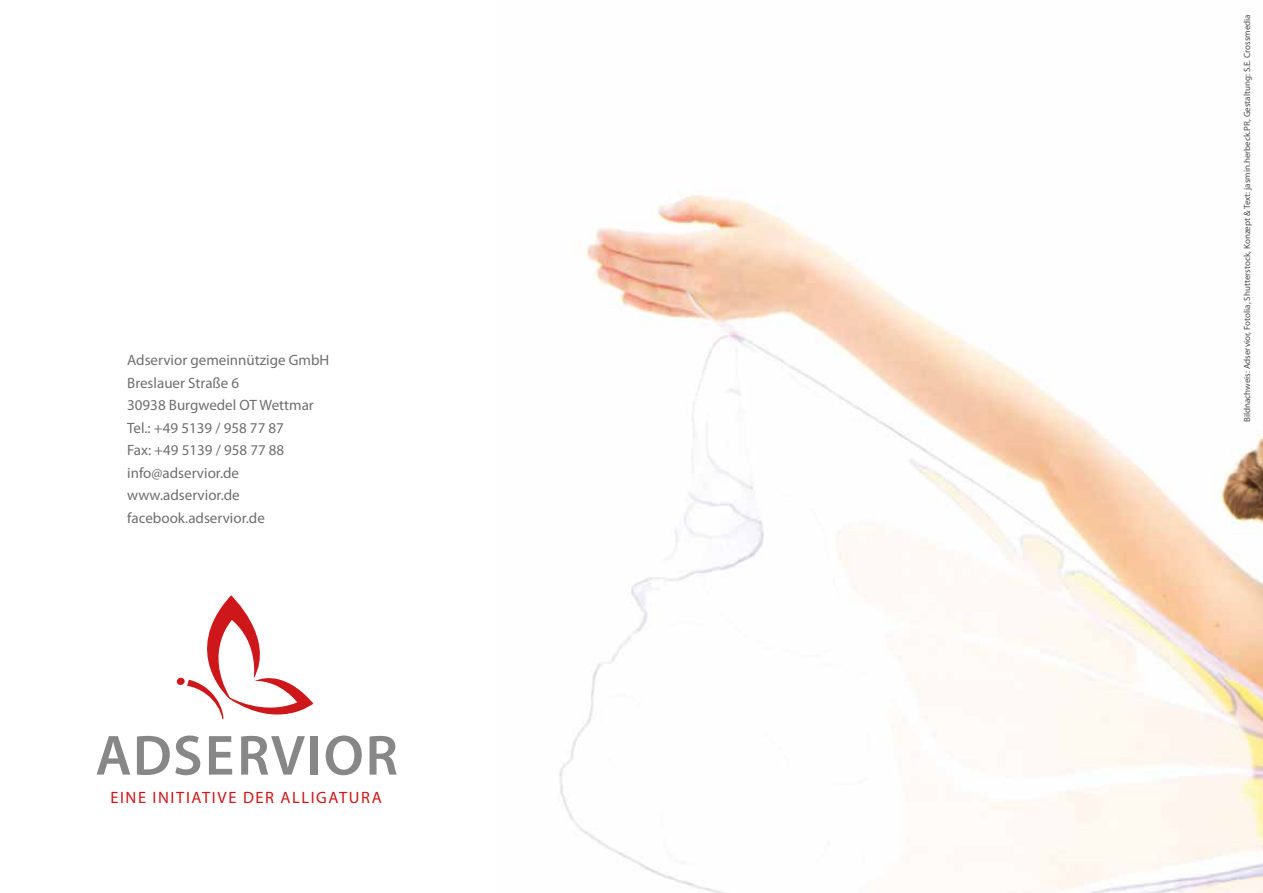
<style>
.page{position:relative;width:1263px;height:893px;background:#fff}
.page>*{position:absolute;margin:0;border:0;box-sizing:border-box;transform-origin:0 0}
.t1{font:600 57px "Myriad Pro";letter-spacing:.03em;color:#878787}
.t2{font:16.5px "Myriad Pro";letter-spacing:.1em;color:#cd171a}
.t3{font:15px/22.5px "Myriad Pro";color:#706f6f}
.t4{font:9px "Myriad Pro";color:#4d4d4d}
</style>
<div class="page">
<img style="left:559px;top:194px;width:704px;height:699px">
<svg style="left:180px;top:595px;width:133px;height:125px"></svg>
<div style="left:176px;top:678px;width:9px;height:7px;background:#cd171a;border-radius:4px"></div>
<p class="t3" style="left:127px;top:349px;width:204px">Adservior gemeinnützige GmbH<br>Breslauer Straße 6<br>30938 Burgwedel OT Wettmar<br>Tel.: +49 5139 / 958 77 87<br>Fax: +49 5139 / 958 77 88 info@adservior.de www.adservior.de facebook.adservior.de</p>
<h1 class="t1" style="left:95px;top:719px;width:304px">ADSERVIOR</h1>
<p class="t2" style="left:111px;top:788px;width:273px">EINE INITIATIVE DER ALLIGATURA</p>
<p class="t4" style="left:1242px;top:422px;width:409px;rotate:-90deg">Bildnachweis: Adservior, Fotolia, Shutterstock, Konzept &amp; Text: jasmin.herbeck.PR, Gestaltung: S.E. Crossmedia</p>
</div>
